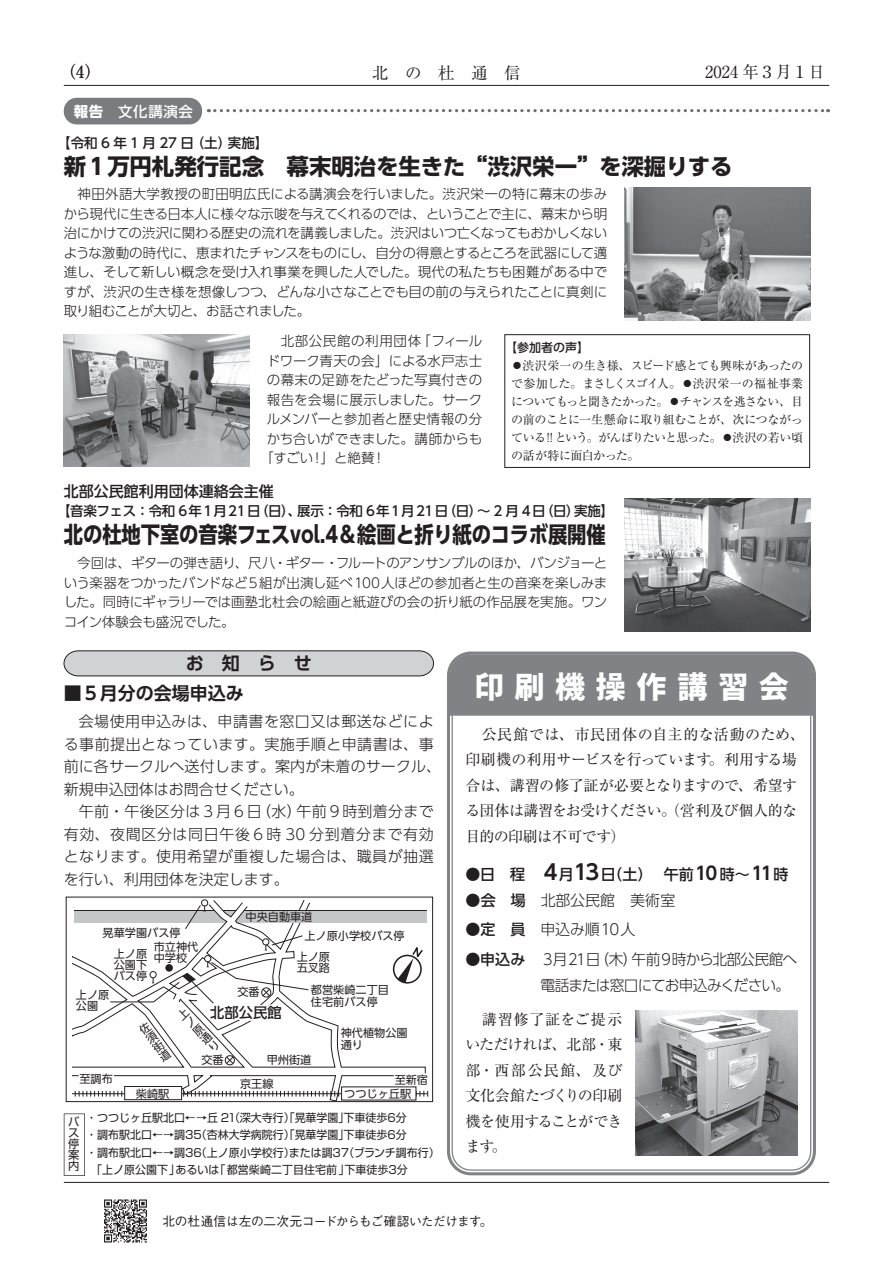
<style>
.page{position:relative;width:893px;height:1263px;background:#fff}
.page>*{position:absolute;margin:0;border:0;box-sizing:border-box;transform-origin:0 0}
.t1{font:30px "Corporate Logo Bold";letter-spacing:.355em;color:#fff}
.t2{font:700 22.5px "UD Shin Go Pro";letter-spacing:-.01em;color:#231f20;scale:.86 1}
.t3{font:700 22.5px "UD Shin Go Pro";letter-spacing:-.01em;color:#231f20}
.t4{font:700 18px "UD Shin Go Pro De";color:#231f20}
.t5{font:16.5px "Ryumin Pr 6";color:#231f20}
.t6{font:15px/25.5px "Ryumin Pr 6";letter-spacing:-.02em;color:#231f20}
.t7{font:300 15px/22.5px "UD Shin Go Pro";letter-spacing:.005em;color:#231f20;text-align:justify}
.t8{font:300 15px/22.5px "UD Shin Go Pro";letter-spacing:.03em;color:#231f20}
.t9{font:300 15px/25.5px "UD Shin Go Pro";letter-spacing:-.06em;color:#231f20}
.t10{font:500 15px "UD Shin Go Pro";color:#231f20}
.t11{font:500 14.4px "UD Shin Go Pro";letter-spacing:.045em;color:#fff}
.t12{font:500 14.25px "UD Shin Go Pro";color:#231f20}
.t13{font:300 13.5px/19.5px "UD Shin Go Pr 6";letter-spacing:-.005em;color:#231f20;text-align:justify}
.t14{font:500 13.5px "UD Shin Go Pro";letter-spacing:.095em;color:#231f20}
.t15{font:300 13.5px "UD Shin Go Pr 6";letter-spacing:.04em;color:#231f20}
.t16{font:500 13.5px "UD Shin Go Pro";color:#231f20}
.t17{font:500 12.75px "Gothic BBB Pr 6";letter-spacing:-.03em;color:#231f20}
.t18{font:12px/18px "Ryumin Pr 6";letter-spacing:-.045em;color:#231f20;text-align:justify}
.t19{font:500 12px "UD Shin Go Pr 6 N";color:#231f20}
.t20{font:11.25px/11.1px "Shin Go Pro";color:#231f20;text-align:justify}
.t21{font:11.1px/10.9px "UD Shin Go Pro";color:#231f20}
.s1{font-family:"Ryumin Pr 5"}
.s2{font-weight:700}
.s3{font-family:"UD Shin Go Pro De";font-weight:700;font-size:21px}
.s4{font-family:"UD Shin Go Pro De";font-weight:700;font-size:18px}
.s5{font-weight:500}
</style>
<div class="page">
<svg style="left:64px;top:650px;width:370px;height:26px;background:#c7c7c9"></svg>
<div style="left:447px;top:651px;width:369px;height:524px;border:3px solid #808285;border-radius:22px"></div>
<div style="left:450px;top:654px;width:363px;height:62px;background:#808285"></div>
<div style="left:505px;top:334px;width:305px;height:134px;border:1px solid #231f20"></div>
<svg style="left:215px;top:109px;width:614px;height:3px"></svg>
<img style="left:624px;top:187px;width:186px;height:133px">
<img style="left:624px;top:499px;width:186px;height:132px">
<img style="left:64px;top:334px;width:186px;height:133px">
<div style="left:64px;top:98px;width:138px;height:26px;background:#7a7c7f;border-radius:13px"></div>
<img style="left:635px;top:1010px;width:162px;height:146px">
<img style="left:104px;top:1199px;width:43px;height:44px">
<hr style="left:64px;top:85px;width:765px;height:1px;background:#231f20">
<hr style="left:64px;top:1182px;width:765px;height:1px;background:#231f20">
<svg style="left:64px;top:1113px;width:21px;height:63px"></svg>
<svg style="left:72px;top:899px;width:354px;height:201px"></svg>
<hr style="left:72px;top:1093px;width:355px;height:1px;background:#231f20">
<div style="left:125px;top:1086px;width:57px;height:14px;background:#fff"></div>
<div style="left:124px;top:1086px;width:58px;height:14px;border:1px solid #231f20"></div>
<div style="left:342px;top:1087px;width:74px;height:13px;background:#fff"></div>
<div style="left:201px;top:899px;width:7px;height:7px;border:1px solid #231f20;border-radius:50%"></div>
<div style="left:262px;top:938px;width:7px;height:7px;border:1px solid #231f20;border-radius:50%"></div>
<div style="left:205px;top:955px;width:6px;height:7px;background:#fff;border-radius:50%"></div>
<div style="left:204px;top:955px;width:7px;height:7px;border:1px solid #231f20;border-radius:50%"></div>
<div style="left:225px;top:1055px;width:10px;height:10px;border:1px solid #231f20;border-radius:50%"></div>
<svg style="left:75px;top:1070px;width:354px;height:26px"></svg>
<svg style="left:184px;top:900px;width:24px;height:30px"></svg>
<svg style="left:263px;top:935px;width:40px;height:16px"></svg>
<div style="left:393px;top:955px;width:29px;height:28px;border:2px solid #231f20;border-radius:50%"></div>
<svg style="left:397px;top:943px;width:27px;height:40px"></svg>
<svg style="left:268px;top:910px;width:159px;height:13px"></svg>
<div style="left:268px;top:911px;width:159px;height:11px;background:#c5c6c8"></div>
<div style="left:66px;top:897px;width:367px;height:205px;border:1px solid #231f20"></div>
<svg style="left:110px;top:961px;width:199px;height:103px"></svg>
<p class="t5" style="left:60px;top:59px;width:43px">（4）</p>
<p class="t5" style="left:372px;top:60px;width:150px">北の杜通信</p>
<p class="t5" style="left:705px;top:59px;width:121px">2024 年<span class="s1">３</span>月１日</p>
<p class="t11" style="left:74px;top:99px;width:121px"><span class="s2">報告</span>　文化講演会</p>
<p class="t16" style="left:57px;top:132px;width:213px">【令和 6 年 1 月 27 日（土）実施】</p>
<h2 class="t3" style="left:64px;top:148px;width:670px">新１万円札発行記念　幕末明治を生きた“渋沢栄一”を深掘りする</h2>
<p class="t13" style="left:64px;top:184px;width:545px">　神田外語大学教授の町田明広氏による講演会を行いました。渋沢栄一の特に幕末の歩みから現代に生きる日本人に様々な示唆を与えてくれるのでは、ということで主に、幕末から明治にかけての渋沢に関わる歴史の流れを講義しました。渋沢はいつ亡くなってもおかしくないような激動の時代に、恵まれたチャンスをものにし、自分の得意とするところを武器にして邁進し、そして新しい概念を受け入れ事業を興した人でした。現代の私たちも困難がある中ですが、渋沢の生き様を想像しつつ、どんな小さなことでも目の前の与えられたことに真剣に取り組むことが大切と、お話されました。</p>
<p class="t15" style="left:267px;top:330px;width:217px">　北部公民館の利用団体「フィール</p>
<p class="t13" style="left:267px;top:350px;width:217px">ドワーク青天の会」による水戸志士</p>
<p class="t13" style="left:267px;top:370px;width:217px">の幕末の足跡をたどった写真付きの</p>
<p class="t13" style="left:267px;top:389px;width:217px">報告を会場に展示しました。サーク</p>
<p class="t13" style="left:267px;top:409px;width:217px">ルメンバーと参加者と歴史情報の分</p>
<p class="t13" style="left:267px;top:428px;width:217px">かち合いができました。講師からも</p>
<p class="t13" style="left:260px;top:448px;width:127px">「すごい！」と絶賛！</p>
<p class="t19" style="left:505px;top:337px;width:85px">【参加者の声】</p>
<p class="t18" style="left:511px;top:355px;width:294px">⃝渋沢栄一の生き様、スピード感とても興味があったので参加した。まさしくスゴイ人。⃝渋沢栄一の福祉事業についてもっと聞きたかった。⃝チャンスを逃さない、目の前のことに一生懸命に取り組むことが、次につながっている‼という。がんばりたいと思った。⃝渋沢の若い頃の話が特に面白かった。</p>
<p class="t10" style="left:64px;top:480px;width:211px">北部公民館利用団体連絡会主催</p>
<p class="t14" style="left:57px;top:499px;width:558px">【音楽フェス：令和 6年1月21日（日）、展示：令和 6年1月21日（日）～ 2 月 4日（日）実施】</p>
<h2 class="t2" style="left:64px;top:516px;width:632px">北の杜地下室の音楽フェスvol.4＆絵画と折り紙のコラボ展開催</h2>
<p class="t13" style="left:64px;top:553px;width:545px">　今回は、ギターの弾き語り、尺八・ギター・フルートのアンサンブルのほか、バンジョーという楽器をつかったバンドなど５組が出演し延べ100人ほどの参加者と生の音楽を楽しみました。同時にギャラリーでは画塾北杜会の絵画と紙遊びの会の折り紙の作品展を実施。ワンコイン体験会も盛況でした。</p>
<h3 class="t4" style="left:186px;top:649px;width:127px">お　知　ら　せ</h3>
<h3 class="t4" style="left:64px;top:679px;width:181px">■５月分の会場申込み</h3>
<p class="t8" style="left:64px;top:710px;width:379px;text-indent:15px">会場使用申込みは、申請書を窓口又は郵送などによる事前提出となっています。実施手順と申請書は、事前に各サークルへ送付します。案内が未着のサークル、新規申込団体はお問合せください。</p>
<p class="t7" style="left:64px;top:800px;width:372px;text-indent:15px">午前・午後区分は３月６日（水）午前９時到着分まで有効、夜間区分は同日午後６時 30 分到着分まで有効となります。使用希望が重複した場合は、職員が抽選を行い、利用団体を決定します。</p>
<p class="t21" style="left:154px;top:925px;width:46px;line-height:14.4px;text-indent:-51px">晃華学園バス停<br>市立神代</p>
<p class="t21" style="left:114px;top:951px;width:75px;line-height:9px">上ノ原中学校公園下</p>
<p class="t21" style="left:114px;top:970px;width:35px">バス停</p>
<p class="t21" style="left:76px;top:989px;width:35px">上ノ原公園</p>
<p class="t21" style="left:246px;top:910px;width:68px">中央自動車道</p>
<p class="t21" style="left:304px;top:930px;width:102px">上ノ原小学校バス停</p>
<p class="t21" style="left:237px;top:986px;width:24px">交番</p>
<p class="t12" style="left:210px;top:1001px;width:73px">北部公民館</p>
<p class="t21" style="left:297px;top:950px;width:35px">上ノ原五叉路</p>
<p class="t21" style="left:311px;top:983px;width:80px;line-height:11.9px">都営柴崎二丁目住宅前バス停</p>
<p class="t21" style="left:341px;top:1027px;width:68px;line-height:11.9px">神代植物公園通り</p>
<p class="t21" style="left:201px;top:1054px;width:24px">交番</p>
<p class="t21" style="left:267px;top:1053px;width:46px">甲州街道</p>
<p class="t21" style="left:79px;top:1073px;width:35px">至調布</p>
<p class="t21" style="left:240px;top:1077px;width:35px">京王線</p>
<p class="t21" style="left:136px;top:1088px;width:35px">柴崎駅</p>
<p class="t21" style="left:344px;top:1088px;width:68px">つつじヶ丘駅</p>
<p class="t21" style="left:395px;top:1073px;width:35px">至新宿</p>
<p class="t20" style="left:68px;top:1115px;width:13px">バス停案内</p>
<p class="t20" style="left:86px;top:1110px;width:322px">・つつじヶ丘駅北口←→丘 21（深大寺行）「晃華学園」下車徒歩6分</p>
<p class="t20" style="left:86px;top:1128px;width:322px">・調布駅北口←→調35（杏林大学病院行）「晃華学園」下車徒歩6分</p>
<p class="t20" style="left:86px;top:1145px;width:355px">・調布駅北口←→調36（上ノ原小学校行）または調37（ブランチ調布行）</p>
<p class="t20" style="left:91px;top:1163px;width:318px">「上ノ原公園下」あるいは「都営柴崎二丁目住宅前」下車徒歩3分</p>
<h1 class="t1" style="left:474px;top:667px;width:316px">印刷機操作講習会</h1>
<p class="t6" style="left:466px;top:720px;width:341px">　公民館では、市民団体の自主的な活動のため、印刷機の利用サービスを行っています。利用する場合は、講習の修了証が必要となりますので、希望する団体は講習をお受けください。（営利及び個人的な目的の印刷は不可です）</p>
<p class="t10" style="left:466px;top:862px;width:324px">●日　程　<span class="s3">４</span>月<span class="s3">13</span>日（土）　午前<span class="s4">10</span>時～<span class="s4">11</span>時</p>
<p class="t7" style="left:466px;top:888px;width:211px"><span class="s5">●会　場</span>　北部公民館　美術室</p>
<p class="t7" style="left:466px;top:918px;width:171px"><span class="s5">●定　員</span>　申込み順10人</p>
<p class="t9" style="left:540px;top:946px;width:258px;text-indent:-75px"><span class="s5">●申込み</span> ３月21日（木）午前９時から北部公民館へ電話または窓口にてお申込みください。</p>
<p class="t6" style="left:466px;top:1005px;width:158px;text-align:justify">　講習修了証をご提示いただければ、北部・東部・西部公民館、及び文化会館たづくりの印刷機を使用することができます。</p>
<p class="t17" style="left:162px;top:1210px;width:332px">北の杜通信は左の二次元コードからもご確認いただけます。</p>
</div>
